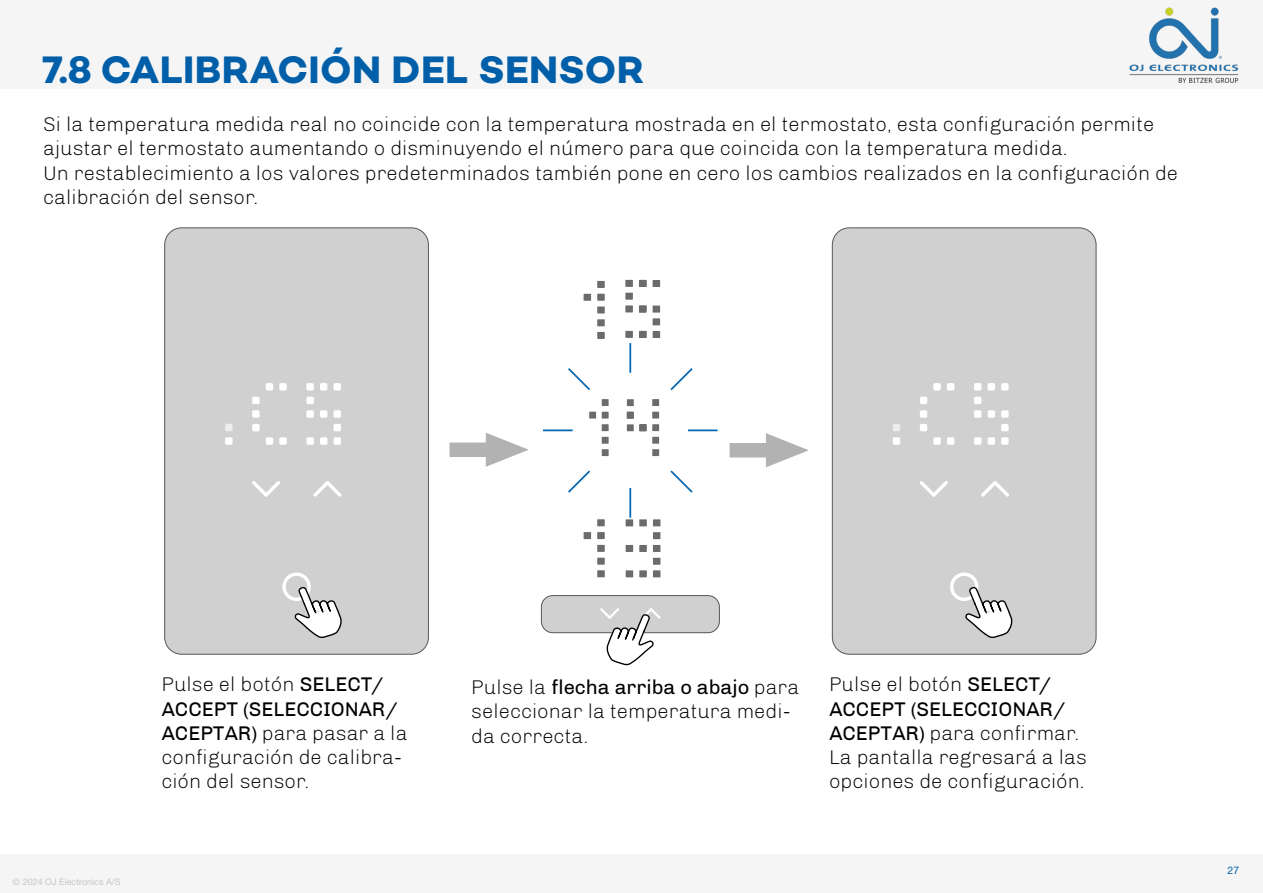
<style>
.page{position:relative;width:1263px;height:893px;background:#fff}
.page>*{position:absolute;margin:0;border:0;box-sizing:border-box;transform-origin:0 0}
.t1{font:700 39px "Campton";letter-spacing:.01em;color:#005fa8}
.t2{font:300 20.25px/24.3px "Chivo";color:#000}
.t3{font:10.5px "Helvetica Neue LTW1 G";color:#005fa8}
.t4{font:9px "Helvetica Neue LTW1 G";color:#c7c7c7}
.s1{font-weight:400}
</style>
<div class="page">
<div style="left:0;top:854px;width:1263px;height:39px;background:#f5f5f5"></div>
<div style="left:0;top:0;width:1263px;height:88px;background:#f5f5f5"></div>
<div style="left:541px;top:596px;width:178px;height:37px;background:#d0d0d0;border-radius:11px"></div>
<div style="left:541px;top:595px;width:178px;height:38px;border:1px solid #575756;border-radius:11px"></div>
<div style="left:165px;top:228px;width:263px;height:426px;background:#d0d0d0;border-radius:17px"></div>
<div style="left:165px;top:228px;width:264px;height:426px;border:1px solid #575756;border-radius:17px"></div>
<div style="left:306px;top:437px;width:8px;height:8px;background:#fff;border-radius:2px"></div>
<div style="left:320px;top:437px;width:7px;height:8px;background:#fff;border-radius:2px"></div>
<div style="left:279px;top:437px;width:8px;height:8px;background:#fff;border-radius:2px"></div>
<div style="left:266px;top:437px;width:7px;height:8px;background:#fff;border-radius:2px"></div>
<div style="left:334px;top:437px;width:7px;height:8px;background:#fff;border-radius:2px"></div>
<div style="left:252px;top:424px;width:8px;height:7px;background:#fff;border-radius:2px"></div>
<div style="left:333px;top:424px;width:8px;height:7px;background:#fff;border-radius:2px"></div>
<div style="left:252px;top:410px;width:8px;height:8px;background:#fff;border-radius:2px"></div>
<div style="left:306px;top:410px;width:8px;height:8px;background:#fff;border-radius:2px"></div>
<div style="left:320px;top:410px;width:7px;height:8px;background:#fff;border-radius:2px"></div>
<div style="left:333px;top:410px;width:8px;height:8px;background:#fff;border-radius:2px"></div>
<div style="left:252px;top:397px;width:8px;height:7px;background:#fff;border-radius:2px"></div>
<div style="left:306px;top:397px;width:8px;height:7px;background:#fff;border-radius:2px"></div>
<div style="left:306px;top:383px;width:8px;height:7px;background:#fff;border-radius:2px"></div>
<div style="left:320px;top:383px;width:7px;height:7px;background:#fff;border-radius:2px"></div>
<div style="left:279px;top:383px;width:8px;height:7px;background:#fff;border-radius:2px"></div>
<div style="left:266px;top:383px;width:7px;height:7px;background:#fff;border-radius:2px"></div>
<div style="left:333px;top:383px;width:8px;height:7px;background:#fff;border-radius:2px"></div>
<div style="left:225px;top:437px;width:8px;height:8px;background:#fff;border-radius:2px"></div>
<div style="left:225px;top:424px;width:8px;height:7px;background:#ededed;border-radius:2px"></div>
<svg style="left:252px;top:481px;width:28px;height:16px"></svg>
<svg style="left:313px;top:481px;width:29px;height:16px"></svg>
<div style="left:832px;top:228px;width:264px;height:426px;background:#d0d0d0;border-radius:17px"></div>
<div style="left:832px;top:228px;width:264px;height:426px;border:1px solid #575756;border-radius:17px"></div>
<div style="left:974px;top:437px;width:7px;height:8px;background:#fff;border-radius:2px"></div>
<div style="left:988px;top:437px;width:7px;height:8px;background:#fff;border-radius:2px"></div>
<div style="left:947px;top:437px;width:7px;height:8px;background:#fff;border-radius:2px"></div>
<div style="left:933px;top:437px;width:8px;height:8px;background:#fff;border-radius:2px"></div>
<div style="left:1001px;top:437px;width:8px;height:8px;background:#fff;border-radius:2px"></div>
<div style="left:920px;top:424px;width:7px;height:7px;background:#fff;border-radius:2px"></div>
<div style="left:1001px;top:424px;width:7px;height:7px;background:#fff;border-radius:2px"></div>
<div style="left:920px;top:410px;width:7px;height:8px;background:#fff;border-radius:2px"></div>
<div style="left:974px;top:410px;width:7px;height:8px;background:#fff;border-radius:2px"></div>
<div style="left:987px;top:410px;width:8px;height:8px;background:#fff;border-radius:2px"></div>
<div style="left:1001px;top:410px;width:7px;height:8px;background:#fff;border-radius:2px"></div>
<div style="left:920px;top:397px;width:7px;height:7px;background:#fff;border-radius:2px"></div>
<div style="left:974px;top:397px;width:7px;height:7px;background:#fff;border-radius:2px"></div>
<div style="left:974px;top:383px;width:7px;height:7px;background:#fff;border-radius:2px"></div>
<div style="left:987px;top:383px;width:8px;height:7px;background:#fff;border-radius:2px"></div>
<div style="left:947px;top:383px;width:7px;height:7px;background:#fff;border-radius:2px"></div>
<div style="left:933px;top:383px;width:8px;height:7px;background:#fff;border-radius:2px"></div>
<div style="left:1001px;top:383px;width:7px;height:7px;background:#fff;border-radius:2px"></div>
<div style="left:893px;top:437px;width:7px;height:8px;background:#fff;border-radius:2px"></div>
<div style="left:893px;top:424px;width:7px;height:7px;background:#ededed;border-radius:2px"></div>
<svg style="left:919px;top:481px;width:29px;height:16px"></svg>
<svg style="left:981px;top:481px;width:28px;height:16px"></svg>
<div style="left:449px;top:442px;width:40px;height:15px;background:#b3b2b2;border:1px solid #b3b2b2"></div>
<svg style="left:485px;top:433px;width:44px;height:34px"></svg>
<div style="left:730px;top:443px;width:39px;height:14px;background:#b3b2b2"></div>
<svg style="left:765px;top:433px;width:44px;height:35px"></svg>
<svg style="left:282px;top:573px;width:60px;height:65px"></svg>
<svg style="left:598px;top:608px;width:65px;height:58px"></svg>
<svg style="left:950px;top:573px;width:63px;height:65px"></svg>
<hr style="left:629px;top:343px;width:2px;height:30px;background:#0065ae">
<hr style="left:629px;top:488px;width:2px;height:30px;background:#0065ae">
<svg style="left:568px;top:368px;width:22px;height:22px"></svg>
<svg style="left:670px;top:470px;width:23px;height:23px"></svg>
<hr style="left:543px;top:429px;width:30px;height:2px;background:#0065ae">
<hr style="left:688px;top:429px;width:29px;height:2px;background:#0065ae">
<svg style="left:568px;top:470px;width:22px;height:23px"></svg>
<svg style="left:670px;top:368px;width:23px;height:23px"></svg>
<div style="left:589px;top:412px;width:7px;height:7px;background:#6c6b6b"></div>
<div style="left:602px;top:449px;width:7px;height:7px;background:#6c6b6b"></div>
<div style="left:602px;top:437px;width:7px;height:7px;background:#6c6b6b"></div>
<div style="left:602px;top:424px;width:7px;height:7px;background:#6c6b6b"></div>
<div style="left:627px;top:424px;width:7px;height:7px;background:#6c6b6b"></div>
<div style="left:602px;top:412px;width:7px;height:7px;background:#6c6b6b"></div>
<div style="left:627px;top:412px;width:7px;height:7px;background:#6c6b6b"></div>
<div style="left:602px;top:399px;width:7px;height:7px;background:#6c6b6b"></div>
<div style="left:627px;top:399px;width:7px;height:7px;background:#6c6b6b"></div>
<div style="left:652px;top:449px;width:7px;height:7px;background:#6c6b6b"></div>
<div style="left:652px;top:437px;width:7px;height:7px;background:#6c6b6b"></div>
<div style="left:640px;top:424px;width:7px;height:7px;background:#6c6b6b"></div>
<div style="left:652px;top:424px;width:7px;height:7px;background:#6c6b6b"></div>
<div style="left:652px;top:412px;width:7px;height:7px;background:#6c6b6b"></div>
<div style="left:652px;top:399px;width:7px;height:7px;background:#6c6b6b"></div>
<div style="left:584px;top:294px;width:7px;height:7px;background:#6c6b6b"></div>
<div style="left:597px;top:332px;width:8px;height:7px;background:#6c6b6b"></div>
<div style="left:597px;top:319px;width:8px;height:7px;background:#6c6b6b"></div>
<div style="left:597px;top:306px;width:8px;height:7px;background:#6c6b6b"></div>
<div style="left:597px;top:294px;width:8px;height:7px;background:#6c6b6b"></div>
<div style="left:597px;top:281px;width:8px;height:7px;background:#6c6b6b"></div>
<div style="left:625px;top:331px;width:8px;height:7px;background:#6c6b6b"></div>
<div style="left:625px;top:305px;width:8px;height:7px;background:#6c6b6b"></div>
<div style="left:625px;top:293px;width:8px;height:7px;background:#6c6b6b"></div>
<div style="left:625px;top:280px;width:8px;height:7px;background:#6c6b6b"></div>
<div style="left:639px;top:331px;width:7px;height:7px;background:#6c6b6b"></div>
<div style="left:653px;top:331px;width:7px;height:7px;background:#6c6b6b"></div>
<div style="left:653px;top:318px;width:7px;height:7px;background:#6c6b6b"></div>
<div style="left:639px;top:306px;width:7px;height:7px;background:#6c6b6b"></div>
<div style="left:653px;top:306px;width:7px;height:7px;background:#6c6b6b"></div>
<div style="left:639px;top:280px;width:7px;height:7px;background:#6c6b6b"></div>
<div style="left:653px;top:280px;width:7px;height:7px;background:#6c6b6b"></div>
<div style="left:597px;top:570px;width:8px;height:7px;background:#6c6b6b"></div>
<div style="left:597px;top:558px;width:8px;height:7px;background:#6c6b6b"></div>
<div style="left:597px;top:545px;width:8px;height:7px;background:#6c6b6b"></div>
<div style="left:597px;top:532px;width:8px;height:7px;background:#6c6b6b"></div>
<div style="left:584px;top:532px;width:7px;height:7px;background:#6c6b6b"></div>
<div style="left:597px;top:519px;width:8px;height:7px;background:#6c6b6b"></div>
<div style="left:626px;top:570px;width:7px;height:7px;background:#6c6b6b"></div>
<div style="left:653px;top:570px;width:7px;height:7px;background:#6c6b6b"></div>
<div style="left:639px;top:570px;width:8px;height:7px;background:#6c6b6b"></div>
<div style="left:653px;top:558px;width:7px;height:7px;background:#6c6b6b"></div>
<div style="left:626px;top:545px;width:7px;height:7px;background:#6c6b6b"></div>
<div style="left:653px;top:545px;width:7px;height:7px;background:#6c6b6b"></div>
<div style="left:639px;top:545px;width:8px;height:7px;background:#6c6b6b"></div>
<div style="left:653px;top:532px;width:7px;height:7px;background:#6c6b6b"></div>
<div style="left:626px;top:519px;width:7px;height:7px;background:#6c6b6b"></div>
<div style="left:653px;top:519px;width:7px;height:7px;background:#6c6b6b"></div>
<div style="left:639px;top:519px;width:8px;height:7px;background:#6c6b6b"></div>
<h1 class="t1" style="left:43px;top:45px;width:603px">7.8 CALIBRACIÓN DEL SENSOR</h1>
<p class="t2" style="left:43px;top:112px;width:1136px">Si la temperatura medida real no coincide con la temperatura mostrada en el termostato, esta configuración permite ajustar el termostato aumentando o disminuyendo el número para que coincida con la temperatura medida.<br>Un restablecimiento a los valores predeterminados también pone en cero los cambios realizados en la configuración de calibración del sensor.</p>
<p class="t4" style="left:13px;top:876px;width:109px">© 2024 OJ Electronics A/S</p>
<p class="t2" style="left:162px;top:672px;width:248px">Pulse el botón <span class="s1">SELECT/<br>ACCEPT (SELECCIONAR/<br>ACEPTAR)</span> para pasar a la configuración de calibra&shy;ción del sensor.</p>
<p class="t2" style="left:829px;top:672px;width:259px">Pulse el botón <span class="s1">SELECT/<br>ACCEPT (SELECCIONAR/<br>ACEPTAR)</span> para confirmar.<br>La pantalla regresará a las opciones de configuración.</p>
<p class="t2" style="left:472px;top:675px;width:330px">Pulse la <span class="s1">flecha arriba o abajo</span> para seleccionar la temperatura medi&shy;da correcta.</p>
<p class="t3" style="left:1227px;top:863px;width:13px">27</p>
</div>
